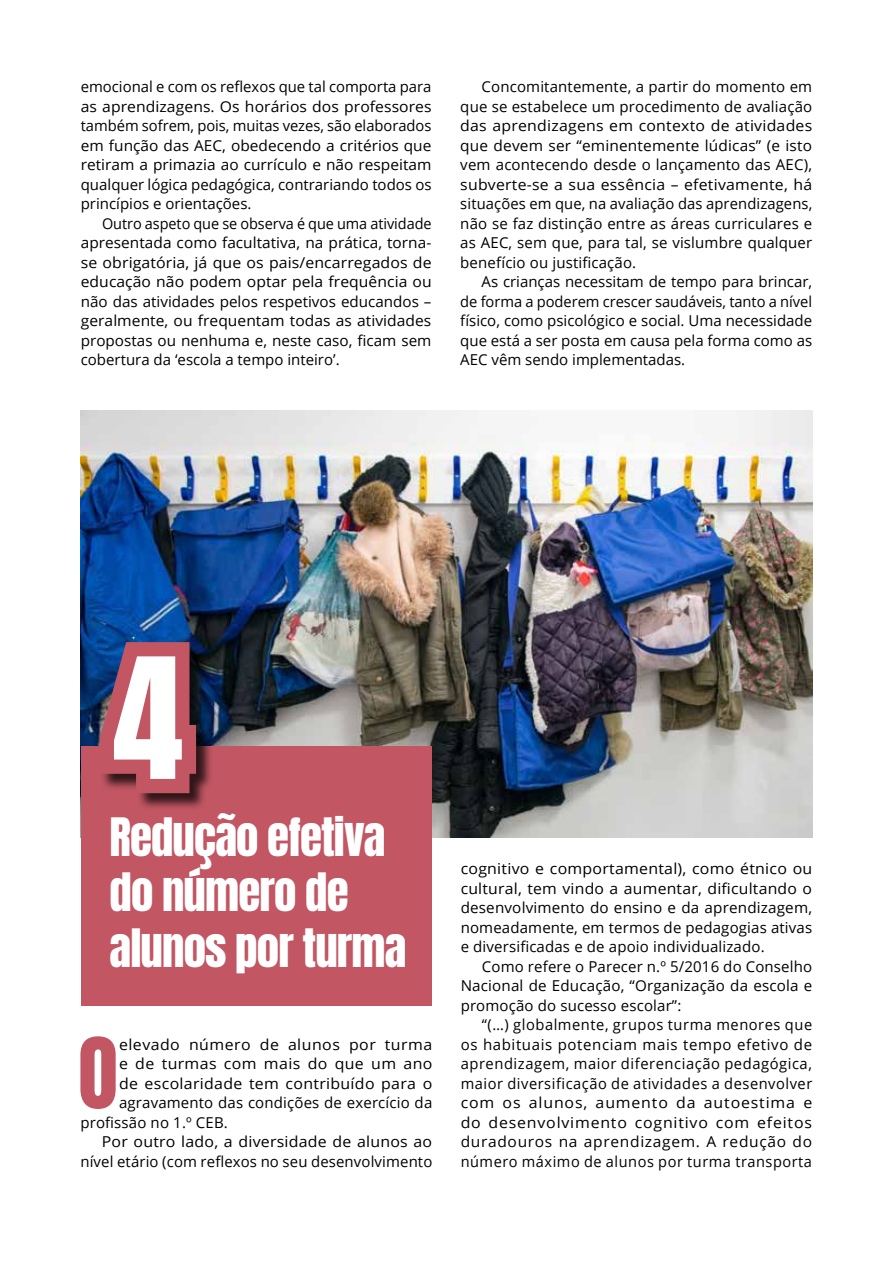
<style>
.page{position:relative;width:893px;height:1263px;background:#fff}
.page>*{position:absolute;margin:0;border:0;box-sizing:border-box;transform-origin:0 0}
.t1{font:82.95px "Anton";color:#c25663}
.t2{font:45px/55.5px "Anton";letter-spacing:-.02em;color:#fff}
.t3{font:15px/19.5px "Open Sans";letter-spacing:.01em;color:#000;text-align:justify}
.t4{font:15px/19.5px "Open Sans";letter-spacing:.01em;color:#000;text-align:justify;scale:.96 1}
.t5{font:15px/19.5px "Open Sans";letter-spacing:.01em;color:#000;text-align:justify;scale:1.06 1}
.t6{font:15px "Open Sans";letter-spacing:.03em;color:#000;scale:1.06 1}
</style>
<div class="page">
<img style="left:81px;top:410px;width:731px;height:427px">
<div style="left:81px;top:746px;width:351px;height:260px;background:#c25663"></div>
<div style="left:100px;top:643px;width:113px;height:167px;background:#000;opacity:.75"></div>
<svg style="left:85px;top:628px;width:125px;height:179px"></svg>
<p class="t3" style="left:81px;top:77px;width:352px">emocional e com os reflexos que tal comporta para as aprendizagens. Os horários dos professores também sofrem, pois, muitas vezes, são elaborados em função das AEC, obedecendo a critérios que retiram a primazia ao currículo e não respeitam qualquer lógica pedagógica, contrariando todos os princípios e orientações.</p>
<p class="t4" style="left:81px;top:213px;width:367px;text-indent:21px">Outro aspeto que se observa é que uma atividade apresentada como facultativa, na prática, torna&shy;se obrigatória, já que os pais/encarregados de educação não podem optar pela frequência ou não das atividades pelos respetivos educandos – geralmente, ou frequentam todas as atividades propostas ou nenhuma e, neste caso, ficam sem cobertura da ‘escola a tempo inteiro’.</p>
<p class="t3" style="left:460px;top:77px;width:353px;text-indent:21px">Concomitantemente, a partir do momento em que se estabelece um procedimento de avaliação das aprendizagens em contexto de atividades que devem ser “eminentemente lúdicas” (e isto vem acontecendo desde o lançamento das AEC), subverte-se a sua essência – efetivamente, há situações em que, na avaliação das aprendizagens, não se faz distinção entre as áreas curriculares e as AEC, sem que, para tal, se vislumbre qualquer benefício ou justificação.</p>
<p class="t3" style="left:460px;top:272px;width:353px;text-indent:21px">As crianças necessitam de tempo para brincar, de forma a poderem crescer saudáveis, tanto a nível físico, como psicológico e social. Uma necessidade que está a ser posta em causa pela forma como as AEC vêm sendo implementadas.</p>
<h2 class="t2" style="left:109px;top:812px;width:298px">Redução efetiva do número de alunos por turma</h2>
<h1 class="t1" style="left:78px;top:1031px;width:42px">O</h1>
<p class="t6" style="left:119px;top:1034px;width:297px">elevado número de alunos por turma</p>
<p class="t5" style="left:119px;top:1054px;width:297px">e de turmas com mais do que um ano</p>
<p class="t5" style="left:119px;top:1073px;width:297px">de escolaridade tem contribuído para o</p>
<p class="t3" style="left:119px;top:1093px;width:315px">agravamento das condições de exercício da</p>
<p class="t3" style="left:80px;top:1112px;width:149px">profissão no 1.º CEB.</p>
<p class="t5" style="left:102px;top:1132px;width:313px">Por outro lado, a diversidade de alunos ao</p>
<p class="t3" style="left:80px;top:1151px;width:353px">nível etário (com reflexos no seu desenvolvimento</p>
<p class="t5" style="left:461px;top:859px;width:333px">cognitivo e comportamental), como étnico ou cultural, tem vindo a aumentar, dificultando o desenvolvimento do ensino e da aprendizagem, nomeadamente, em termos de pedagogias ativas e diversificadas e de apoio individualizado.</p>
<p class="t3" style="left:461px;top:956px;width:353px;text-indent:21px">Como refere o Parecer n.º 5/2016 do Conselho Nacional de Educação, “Organização da escola e promoção do sucesso escolar”:</p>
<p class="t3" style="left:461px;top:1015px;width:353px;text-indent:21px">“(…) globalmente, grupos turma menores que os habituais potenciam mais tempo efetivo de aprendizagem, maior diferenciação pedagógica, maior diversificação de atividades a desenvolver com os alunos, aumento da autoestima e do desenvolvimento cognitivo com efeitos duradouros na aprendizagem. A redução do número máximo de alunos por turma transporta</p>
</div>
